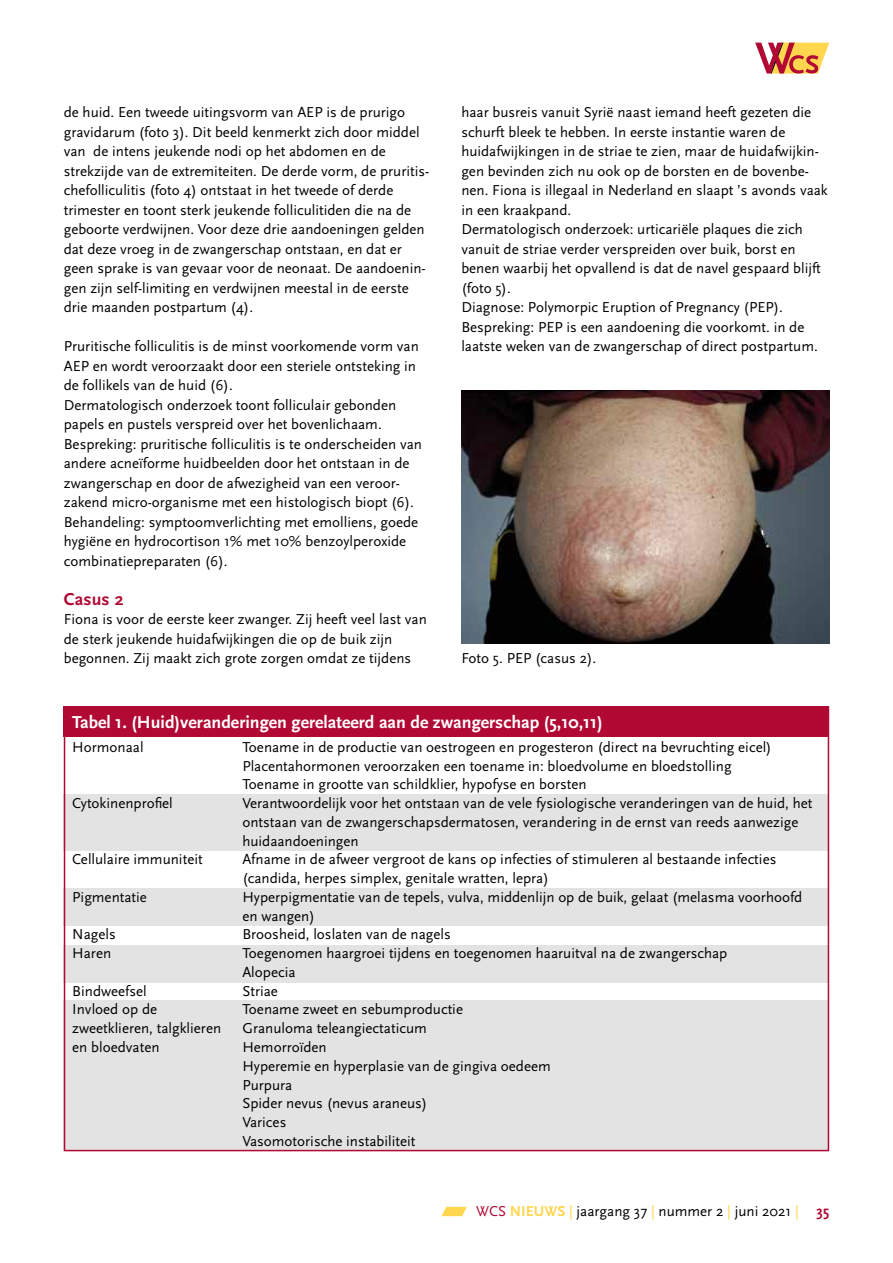
<style>
.page{position:relative;width:893px;height:1263px;background:#fff}
.page>*{position:absolute;margin:0;border:0;box-sizing:border-box;transform-origin:0 0}
.t1{font:700 18px "Scala Sans";color:#fff}
.t2{font:700 18px "Scala Sans";letter-spacing:.005em;color:#b10933}
.t3{font:15px/19.5px "Scala Sans";color:#000}
.s1{color:#b10933}
.s2{font-weight:700;color:#ffd64d}
.s3{color:#ffd64d}
.s4{font-weight:700;color:#b10933}
</style>
<div class="page">
<div style="left:753px;top:41px;width:78px;height:34px;background:linear-gradient(to bottom,#fffffe,#fff)"></div>
<svg style="left:755px;top:43px;width:74px;height:31px"></svg>
<svg style="left:441px;top:1207px;width:26px;height:9px"></svg>
<div style="left:64px;top:795px;width:765px;height:56px;background:#e3e3e3"></div>
<div style="left:64px;top:888px;width:765px;height:38px;background:#e3e3e3"></div>
<div style="left:64px;top:945px;width:765px;height:37px;background:#e3e3e3"></div>
<div style="left:64px;top:1000px;width:765px;height:151px;background:#e3e3e3"></div>
<div style="left:64px;top:706px;width:765px;height:30px;background:#b10933"></div>
<div style="left:64px;top:706px;width:765px;height:445px;border:2px solid #b10933"></div>
<img style="left:461px;top:390px;width:368px;height:254px">
<p class="t3" style="left:64px;top:103px;width:367px">de huid. Een tweede uitingsvorm van AEP is de prurigo gravidarum (foto 3). Dit beeld kenmerkt zich door middel van de intens jeukende nodi op het abdomen en de strekzijde van de extremiteiten. De derde vorm, de pruritis&shy;chefolliculitis (foto 4) ontstaat in het tweede of derde trimester en toont sterk jeukende folliculitiden die na de geboorte verdwijnen. Voor deze drie aandoeningen gelden dat deze vroeg in de zwangerschap ontstaan, en dat er geen sprake is van gevaar voor de neonaat. De aandoenin&shy;gen zijn self-limiting en verdwijnen meestal in de eerste drie maanden postpartum (4).</p>
<p class="t3" style="left:64px;top:337px;width:360px">Pruritische folliculitis is de minst voorkomende vorm van AEP en wordt veroorzaakt door een steriele ontsteking in de follikels van de huid (6).<br>Dermatologisch onderzoek toont folliculair gebonden papels en pustels verspreid over het bovenlichaam.<br>Bespreking: pruritische folliculitis is te onderscheiden van andere acneïforme huidbeelden door het ontstaan in de zwangerschap en door de afwezigheid van een veroor&shy;zakend micro-organisme met een histologisch biopt (6).<br>Behandeling: symptoomverlichting met emolliens, goede hygiëne en hydrocortison 1% met 10% benzoylperoxide combinatiepreparaten (6).</p>
<p class="t2" style="left:64px;top:589px;width:62px">Casus 2</p>
<p class="t3" style="left:64px;top:610px;width:365px">Fiona is voor de eerste keer zwanger. Zij heeft veel last van de sterk jeukende huidafwijkingen die op de buik zijn begonnen. Zij maakt zich grote zorgen omdat ze tijdens</p>
<p class="t3" style="left:461px;top:103px;width:368px">haar busreis vanuit Syrië naast iemand heeft gezeten die schurft bleek te hebben. In eerste instantie waren de huidafwijkingen in de striae te zien, maar de huidafwijkin&shy;gen bevinden zich nu ook op de borsten en de bovenbe&shy;nen. Fiona is illegaal in Nederland en slaapt ’s avonds vaak in een kraakpand.<br>Dermatologisch onderzoek: urticariële plaques die zich vanuit de striae verder verspreiden over buik, borst en benen waarbij het opvallend is dat de navel gespaard blijft (foto 5).<br>Diagnose: Polymorpic Eruption of Pregnancy (PEP).<br>Bespreking: PEP is een aandoening die voorkomt. in de laatste weken van de zwangerschap of direct postpartum.</p>
<p class="t3" style="left:461px;top:649px;width:136px">Foto 5. PEP (casus 2).</p>
<p class="t1" style="left:72px;top:712px;width:532px">Tabel 1. (Huid)veranderingen gerelateerd aan de zwangerschap (5,10,11)</p>
<p class="t3" style="left:72px;top:738px;width:73px">Hormonaal</p>
<p class="t3" style="left:242px;top:738px;width:531px;line-height:18.8px">Toename in de productie van oestrogeen en progesteron (direct na bevruchting eicel)<br>Placentahormonen veroorzaken een toename in: bloedvolume en bloedstolling<br>Toename in grootte van schildklier, hypofyse en borsten</p>
<p class="t3" style="left:72px;top:794px;width:102px">Cytokinenprofiel</p>
<p class="t3" style="left:242px;top:794px;width:571px;line-height:18.8px">Verantwoordelijk voor het ontstaan van de vele fysiologische veranderingen van de huid, het ontstaan van de zwangerschapsdermatosen, verandering in de ernst van reeds aanwezige huidaandoeningen</p>
<p class="t3" style="left:72px;top:850px;width:132px">Cellulaire immuniteit</p>
<p class="t3" style="left:242px;top:850px;width:535px;line-height:18.8px">Afname in de afweer vergroot de kans op infecties of stimuleren al bestaande infecties (candida, herpes simplex, genitale wratten, lepra)</p>
<p class="t3" style="left:72px;top:888px;width:76px">Pigmentatie</p>
<p class="t3" style="left:242px;top:888px;width:561px;line-height:18.8px">Hyperpigmentatie van de tepels, vulva, middenlijn op de buik, gelaat (melasma voorhoofd en wangen)</p>
<p class="t3" style="left:72px;top:925px;width:45px">Nagels</p>
<p class="t3" style="left:242px;top:925px;width:210px">Broosheid, loslaten van de nagels</p>
<p class="t3" style="left:72px;top:944px;width:40px">Haren</p>
<p class="t3" style="left:242px;top:944px;width:487px;line-height:18.8px">Toegenomen haargroei tijdens en toegenomen haaruitval na de zwangerschap<br>Alopecia</p>
<p class="t3" style="left:72px;top:981px;width:76px">Bindweefsel</p>
<p class="t3" style="left:242px;top:981px;width:37px">Striae</p>
<p class="t3" style="left:72px;top:1000px;width:86px">Invloed op de</p>
<p class="t3" style="left:242px;top:1000px;width:222px">Toename zweet en sebumproductie</p>
<p class="t3" style="left:72px;top:1019px;width:150px">zweetklieren, talgklieren</p>
<p class="t3" style="left:242px;top:1019px;width:186px">Granuloma teleangiectaticum</p>
<p class="t3" style="left:72px;top:1038px;width:89px">en bloedvaten</p>
<p class="t3" style="left:242px;top:1038px;width:310px;line-height:18.8px">Hemorroïden<br>Hyperemie en hyperplasie van de gingiva oedeem<br>Purpura<br>Spider nevus (nevus araneus)<br>Varices<br>Vasomotorische instabiliteit</p>
<p class="t3" style="left:476px;top:1202px;width:355px"><span class="s1">WCS</span> <span class="s2">NIEUWS</span> <span class="s3">|</span> jaargang 37 <span class="s3">|</span> nummer 2 <span class="s3">|</span> juni 2021 <span class="s3">|</span> <span class="s4">35</span></p>
</div>
